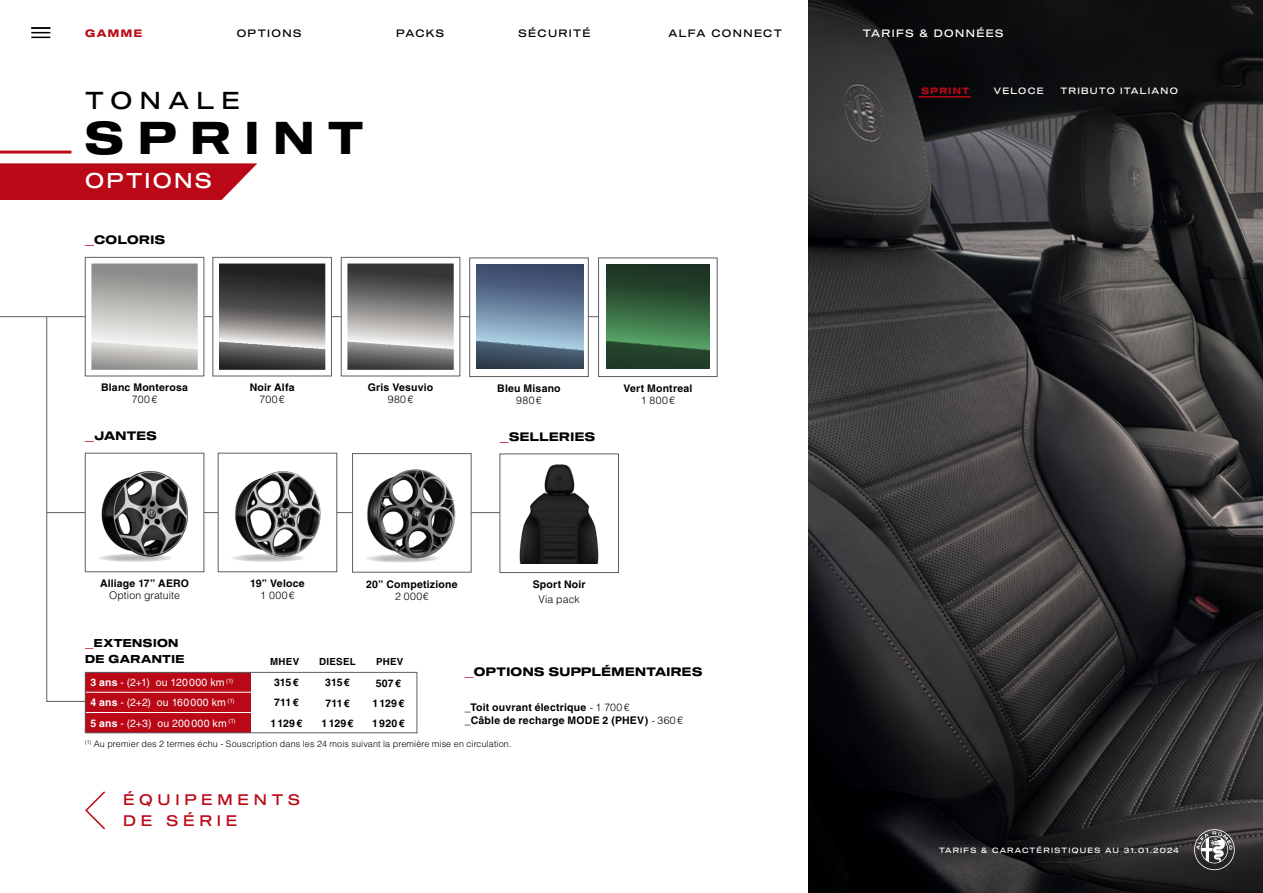
<style>
.page{position:relative;width:1263px;height:893px;background:#fff}
.page>*{position:absolute;margin:0;border:0;box-sizing:border-box;transform-origin:0 0}
.t1{font:45px "Sequel 100 Wide 75";letter-spacing:.315em;color:#000}
.t2{font:24px "Sequel 100 Wide 45";letter-spacing:.305em;color:#000}
.t3{font:21px "Sequel 100 Wide 45";letter-spacing:.11em;color:#fff}
.t4{font:15px/21px "Sequel 100 Wide 45";letter-spacing:.315em;color:#ba0816}
.t5{font:12px "Sequel 100 Wide 75";letter-spacing:.035em;color:#000}
.t6{font:11.25px/16.8px "Sequel 100 Wide 75";letter-spacing:.035em;color:#000}
.t7{font:700 10.5px/13.5px "Helvetica LT Std";letter-spacing:.02em;color:#000}
.t8{font:10.5px/20.2px "Helvetica LT Std";letter-spacing:.025em;color:#fff}
.t9{font:300 10.5px "Helvetica LT Std";letter-spacing:.01em;color:#000}
.t10{font:10.5px "Sequel 100 Wide 45";letter-spacing:.13em;color:#000}
.t11{font:700 10.5px/20.2px "Helvetica LT Std";color:#000;text-align:center}
.t12{font:10.5px "Sequel 100 Wide 45";letter-spacing:.13em;color:#fff}
.t13{font:10.5px "Sequel 100 Wide 75";letter-spacing:.14em;color:#ba0816}
.t14{font:700 9.75px "Helvetica LT Std";letter-spacing:.025em;color:#000}
.t15{font:300 9px "Helvetica LT Std";letter-spacing:.015em;color:#000}
.t16{font:9px "Sequel 100 Wide 45";letter-spacing:.135em;color:#fff}
.t17{font:9px "Sequel 100 Wide 75";letter-spacing:.145em;color:#ba0816}
.t18{font:7.5px "Sequel 100 Wide 45";letter-spacing:.16em;color:#fff}
.s1{color:#ba0816}
.s2{font-weight:700}
.s3{font-weight:300;font-style:italic}
.s4{font-weight:300}
</style>
<div class="page">
<svg style="left:46px;top:317px;width:195px;height:385px"></svg>
<hr style="left:47px;top:512px;width:482px;height:1px;background:#5e5e66">
<hr style="left:0;top:316px;width:659px;height:1px;background:#5e5e66">
<svg style="left:0;top:163px;width:257px;height:37px;background:#bf1b28"></svg>
<div style="left:85px;top:257px;width:119px;height:119px;background:#fff;border:1px solid #5e5e66"></div>
<div style="left:341px;top:257px;width:119px;height:119px;background:#fff;border:1px solid #5e5e66"></div>
<div style="left:213px;top:257px;width:119px;height:119px;background:#fff;border:1px solid #5e5e66"></div>
<svg style="left:91px;top:264px;width:107px;height:106px;background:#bab8b6"></svg>
<svg style="left:347px;top:264px;width:107px;height:106px;background:#7f7e7d"></svg>
<svg style="left:219px;top:264px;width:106px;height:106px;background:#5c5b5b"></svg>
<img style="left:808px;top:0;width:455px;height:893px">
<div style="left:469px;top:258px;width:119px;height:119px;background:#fff;border:1px solid #5e5e66"></div>
<svg style="left:477px;top:264px;width:106px;height:105px;background:#5f7690"></svg>
<div style="left:598px;top:258px;width:119px;height:119px;background:#fff;border:1px solid #5e5e66"></div>
<svg style="left:606px;top:264px;width:104px;height:105px;background:#2f5938"></svg>
<svg style="left:1194px;top:829px;width:41px;height:41px;background:#6e6b6d"></svg>
<hr style="left:0;top:151px;width:71px;height:3px;background:#ba0816">
<svg style="left:31px;top:27px;width:19px;height:11px"></svg>
<svg style="left:85px;top:791px;width:20px;height:39px"></svg>
<div style="left:85px;top:672px;width:166px;height:61px;background:#ba0816"></div>
<hr style="left:85px;top:692px;width:166px;height:1px;background:#fff">
<hr style="left:85px;top:712px;width:166px;height:1px;background:#fff">
<div style="left:85px;top:672px;width:332px;height:61px;border:1px solid #5e5e66"></div>
<img style="left:73px;top:442px;width:145px;height:144px">
<img style="left:349px;top:453px;width:128px;height:120px">
<div style="left:500px;top:454px;width:119px;height:119px;background:#fff;border:1px solid #5e5e66"></div>
<img style="left:504px;top:453px;width:110px;height:110px">
<hr style="left:918px;top:96px;width:53px;height:2px;background:#ba0816">
<img style="left:214px;top:449px;width:129px;height:128px">
<p class="t13" style="left:85px;top:26px;width:59px">GAMME</p>
<p class="t10" style="left:237px;top:26px;width:66px">OPTIONS</p>
<p class="t10" style="left:396px;top:26px;width:49px">PACKS</p>
<p class="t10" style="left:668px;top:26px;width:115px">ALFA CONNECT</p>
<p class="t12" style="left:863px;top:26px;width:142px">TARIFS &amp; DONNÉES</p>
<p class="t10" style="left:519px;top:26px;width:74px">SÉCURITÉ</p>
<h2 class="t2" style="left:85px;top:83px;width:157px">TONALE</h2>
<h1 class="t1" style="left:85px;top:105px;width:280px">SPRINT</h1>
<h3 class="t3" style="left:85px;top:166px;width:128px">OPTIONS</h3>
<p class="t5" style="left:85px;top:232px;width:82px"><span class="s1">_</span>COLORIS</p>
<p class="t7" style="left:101px;top:381px;width:88px">Blanc Monterosa</p>
<p class="t9" style="left:132px;top:393px;width:27px">700€</p>
<p class="t7" style="left:250px;top:381px;width:46px">Noir Alfa</p>
<p class="t9" style="left:260px;top:393px;width:27px">700€</p>
<p class="t7" style="left:368px;top:381px;width:67px">Gris Vesuvio</p>
<p class="t9" style="left:388px;top:393px;width:27px">980€</p>
<p class="t7" style="left:497px;top:381px;width:65px">Bleu Misano</p>
<p class="t9" style="left:516px;top:394px;width:27px">980€</p>
<p class="t7" style="left:623px;top:381px;width:71px">Vert Montreal</p>
<p class="t9" style="left:641px;top:394px;width:36px">1 800€</p>
<p class="t5" style="left:85px;top:427px;width:73px"><span class="s1">_</span>JANTES</p>
<p class="t5" style="left:500px;top:428px;width:97px"><span class="s1">_</span>SELLERIES</p>
<p class="t7" style="left:100px;top:576px;width:91px">Alliage 17” AERO</p>
<p class="t9" style="left:109px;top:589px;width:72px">Option gratuite</p>
<p class="t7" style="left:250px;top:576px;width:56px">19” Veloce</p>
<p class="t9" style="left:260px;top:589px;width:36px">1 000€</p>
<p class="t7" style="left:366px;top:577px;width:93px">20” Competizione</p>
<p class="t9" style="left:395px;top:589px;width:35px">2 000€</p>
<p class="t7" style="left:533px;top:577px;width:54px">Sport Noir</p>
<p class="t9" style="left:538px;top:593px;width:43px">Via pack</p>
<p class="t6" style="left:85px;top:635px;width:101px"><span class="s1">_</span>EXTENSION<br>DE GARANTIE</p>
<p class="t8" style="left:90px;top:672px;width:147px"><span class="s2">3 ans</span> - (2+1) ou 120000 km <sup>(1)<br></sup><span class="s2">4 ans</span> - (2+2) ou 160000 km <sup>(1)<br></sup><span class="s2">5 ans</span> - (2+3) ou 200000 km <sup>(1)</sup></p>
<p class="t11" style="left:270px;top:672px;width:33px">315€<br>711€<br>1129€</p>
<p class="t11" style="left:322px;top:672px;width:33px">315€<br>711€<br>1129€</p>
<p class="t14" style="left:270px;top:656px;width:31px">MHEV</p>
<p class="t14" style="left:319px;top:656px;width:38px">DIESEL</p>
<p class="t14" style="left:376px;top:656px;width:29px">PHEV</p>
<p class="t5" style="left:465px;top:663px;width:239px"><span class="s1">_</span>OPTIONS SUPPLÉMENTAIRES</p>
<p class="t7" style="left:465px;top:700px;width:220px">_Toit ouvrant électrique <span class="s3">-</span> <span class="s4">1 700€<br></span>_Câble de recharge MODE 2 (PHEV) <span class="s3">-</span> <span class="s4">360€</span></p>
<p class="t15" style="left:85px;top:738px;width:428px"><sup>(1)</sup> Au premier des 2 termes échu - Souscription dans les 24 mois suivant la première mise en circulation.</p>
<p class="t7" style="left:376px;top:676px;width:27px">507€</p>
<p class="t7" style="left:372px;top:693px;width:34px;line-height:20.2px">1129€<br>1920€</p>
<h3 class="t4" style="left:123px;top:790px;width:178px">ÉQUIPEMENTS<br>DE SÉRIE</h3>
<p class="t17" style="left:921px;top:84px;width:49px">SPRINT</p>
<p class="t16" style="left:994px;top:84px;width:51px">VELOCE</p>
<p class="t16" style="left:1060px;top:84px;width:119px">TRIBUTO ITALIANO</p>
<p class="t18" style="left:939px;top:845px;width:241px">TARIFS &amp; CARACTÉRISTIQUES AU 31.01.2024</p>
</div>
